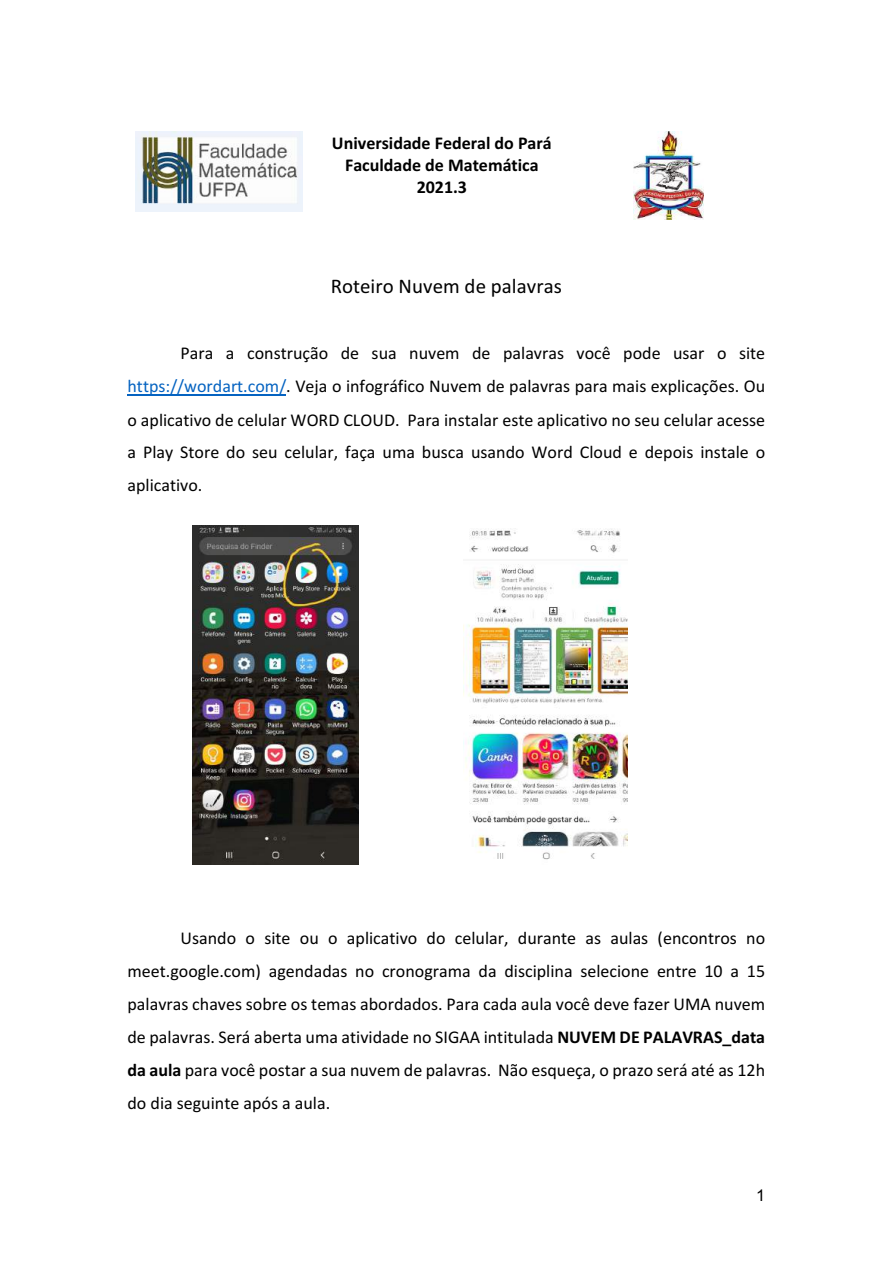
<style>
.page{position:relative;width:893px;height:1263px;background:#fff}
.page>*{position:absolute;margin:0;border:0;box-sizing:border-box;transform-origin:0 0}
.t1{font:20.85px "Calibri";letter-spacing:.005em;color:#000}
.t2{font:18px/33px "Calibri";color:#000;text-align:justify}
.t3{font:700 18px/21.9px "Calibri";color:#000;text-align:center}
.t4{font:16.2px "Arial";color:#000}
.s1{color:#0563c1}
.s2{font-weight:700}
</style>
<div class="page">
<hr style="left:127px;top:395px;width:159px;height:1px;background:#0563c1">
<img style="left:136px;top:132px;width:167px;height:80px">
<img style="left:633px;top:132px;width:70px;height:88px">
<img style="left:193px;top:525px;width:165px;height:339px">
<img style="left:463px;top:528px;width:164px;height:332px">
<p class="t3" style="left:332px;top:132px;width:221px">Universidade Federal do Pará<br>Faculdade de Matemática<br>2021.3</p>
<p class="t1" style="left:330px;top:273px;width:233px">Roteiro Nuvem de palavras</p>
<p class="t2" style="left:127px;top:337px;width:639px;text-indent:53px">Para a construção de sua nuvem de palavras você pode usar o site <span class="s1">https://wordart.com/</span>. Veja o infográfico Nuvem de palavras para mais explicações. Ou o aplicativo de celular WORD CLOUD. Para instalar este aplicativo no seu celular acesse a Play Store do seu celular, faça uma busca usando Word Cloud e depois instale o aplicativo.</p>
<p class="t2" style="left:127px;top:922px;width:639px;text-indent:53px">Usando o site ou o aplicativo do celular, durante as aulas (encontros no meet.google.com) agendadas no cronograma da disciplina selecione entre 10 a 15 palavras chaves sobre os temas abordados. Para cada aula você deve fazer UMA nuvem de palavras. Será aberta uma atividade no SIGAA intitulada <span class="s2">NUVEM DE PALAVRAS_data da aula</span> para você postar a sua nuvem de palavras. Não esqueça, o prazo será até as 12h do dia seguinte após a aula.</p>
<p class="t4" style="left:756px;top:1186px;width:11px">1</p>
</div>
